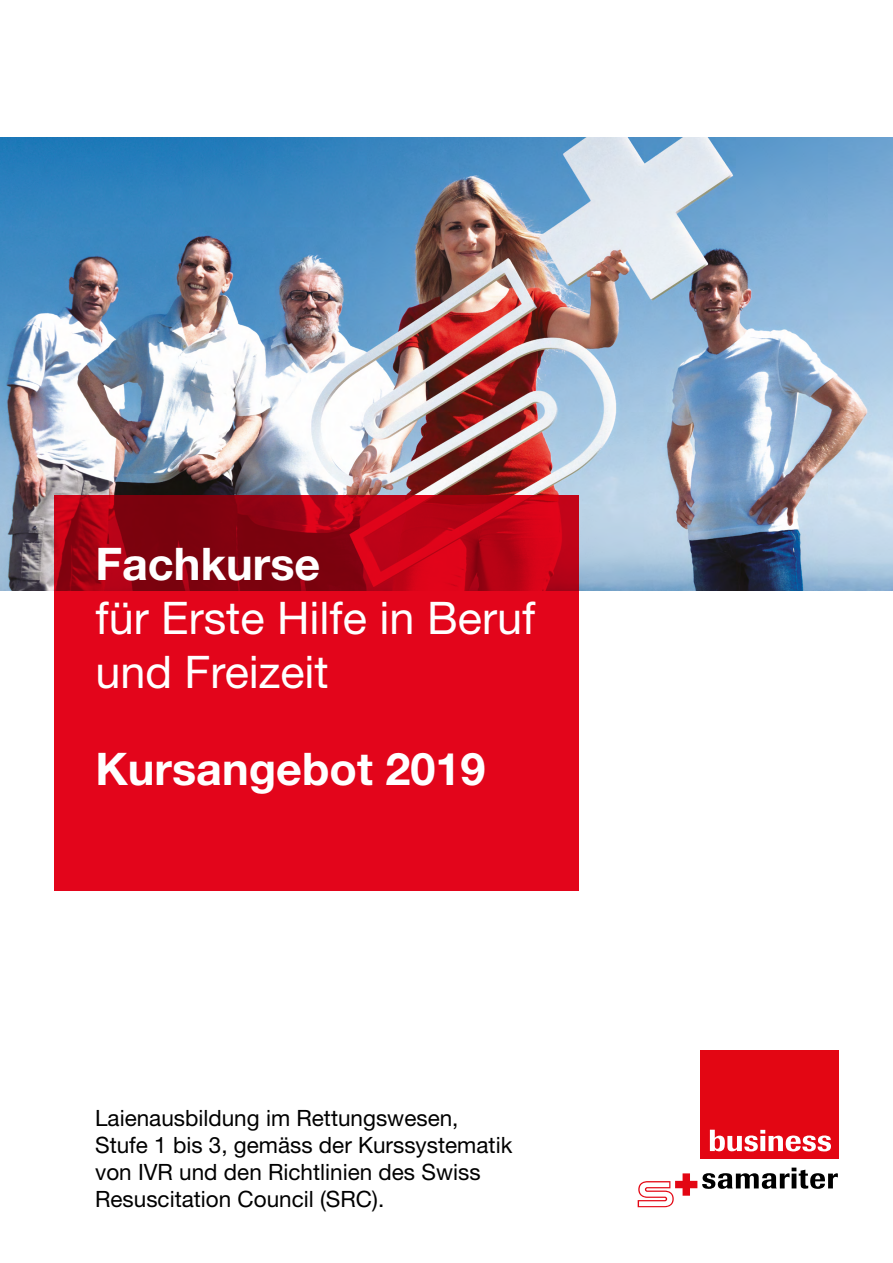
<style>
.page{position:relative;width:893px;height:1263px;background:#fff}
.page>*{position:absolute;margin:0;border:0;box-sizing:border-box;transform-origin:0 0}
.t1{font:45px/54px "Helvetica Neue LT Std";color:#fff}
.t2{font:700 45px "Helvetica Neue LT Std";color:#fff}
.t3{font:22.5px/27px "Helvetica Neue LT Std";color:#000}
</style>
<div class="page">
<div style="left:701px;top:1050px;width:138px;height:109px;background:#e30613"></div>
<svg style="left:710px;top:1130px;width:121px;height:21px"></svg>
<svg style="left:638px;top:1167px;width:200px;height:40px"></svg>
<img style="left:0;top:137px;width:893px;height:453px">
<div style="left:54px;top:495px;width:525px;height:396px;background:#e3051b"></div>
<svg style="left:54px;top:495px;width:525px;height:96px"></svg>
<h1 class="t2" style="left:95px;top:536px;width:227px">Fachkurse</h1>
<h1 class="t1" style="left:95px;top:591px;width:441px">für Erste Hilfe in Beruf und Freizeit</h1>
<h1 class="t2" style="left:95px;top:741px;width:392px">Kursangebot 2019</h1>
<p class="t3" style="left:95px;top:1104px;width:419px">Laienausbildung im Rettungswesen, Stufe 1 bis 3, gemäss der Kurssystematik von IVR und den Richtlinien des Swiss Resuscitation Council (SRC).</p>
</div>
